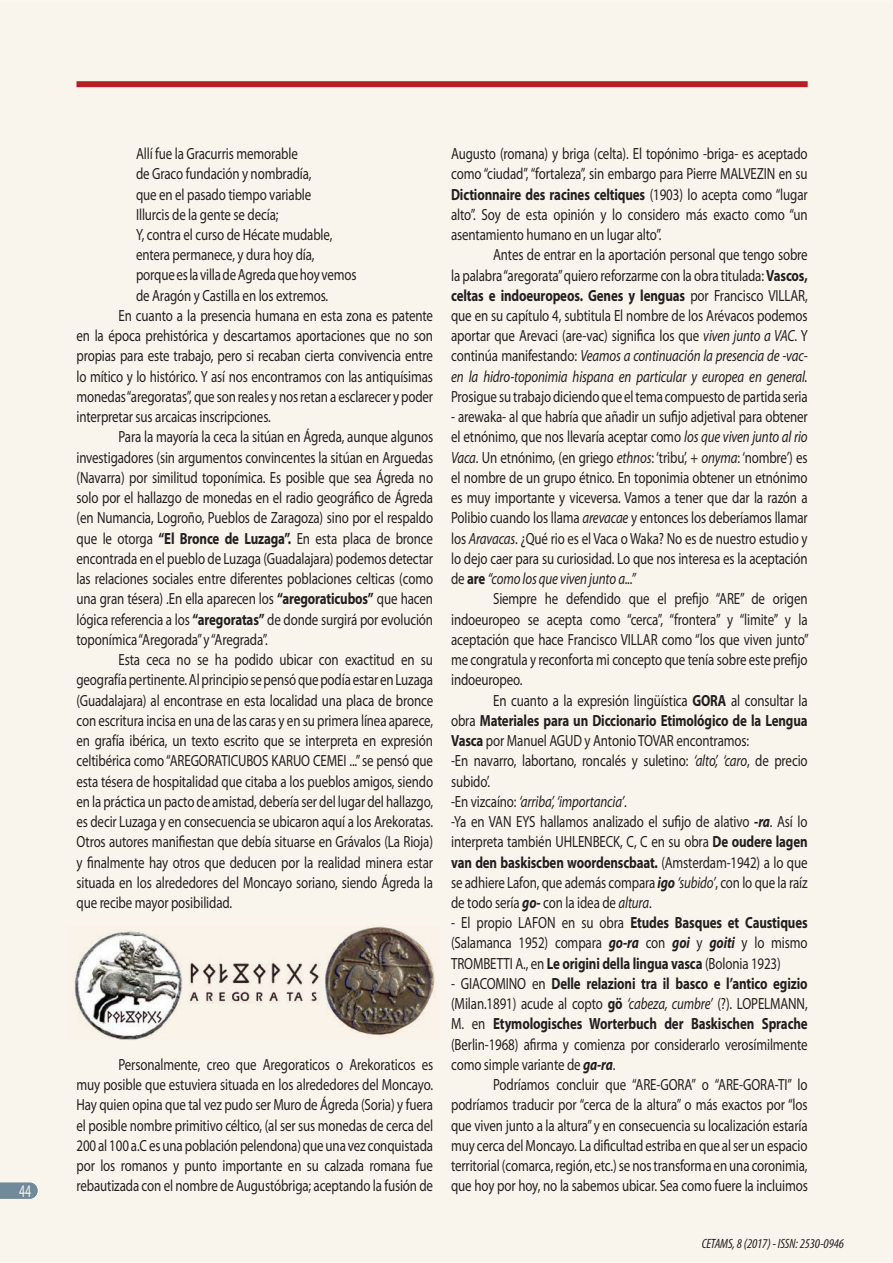
<style>
.page{position:relative;width:893px;height:1263px;background:#faf5ec}
.page>*{position:absolute;margin:0;border:0;box-sizing:border-box;transform-origin:0 0}
.t1{font:17.7px "Myriad Pro";color:#fff;scale:.67 1}
.t2{font:16.2px/20.2px "Myriad Pro";letter-spacing:-.01em;color:#231f20;text-align:justify;scale:.8 1}
.t3{font:italic condensed 13.5px "Myriad Pro";letter-spacing:-.01em;color:#231f20}
.s1{font-weight:700}
.s2{font-style:italic}
.s3{font-weight:700;font-style:italic}
</style>
<div class="page">
<svg style="left:0;top:1183px;width:38px;height:16px"></svg>
<div style="left:19px;top:1185px;width:12px;height:12px;background:#708a9a"></div>
<div style="left:702px;top:1239px;width:142px;height:11px;background:#faf5ec"></div>
<div style="left:77px;top:81px;width:731px;height:6px;background:#b81f24"></div>
<img style="left:68px;top:924px;width:372px;height:118px">
<p class="t1" style="left:19px;top:1184px;width:19px">44</p>
<p class="t2" style="left:136px;top:144px;width:204px">Allí fue la Gracurris memorable</p>
<p class="t2" style="left:136px;top:165px;width:221px">de Graco fundación y nombradía,</p>
<p class="t2" style="left:136px;top:185px;width:221px">que en el pasado tiempo variable</p>
<p class="t2" style="left:136px;top:205px;width:180px">Illurcis de la gente se decía;</p>
<p class="t2" style="left:136px;top:225px;width:247px">Y, contra el curso de Hécate mudable,</p>
<p class="t2" style="left:136px;top:246px;width:225px">entera permanece, y dura hoy día,</p>
<p class="t2" style="left:136px;top:266px;width:277px">porque es la villa de Agreda que hoy vemos</p>
<p class="t2" style="left:136px;top:286px;width:242px">de Aragón y Castilla en los extremos.</p>
<p class="t2" style="left:118px;top:306px;width:395px">En cuanto a la presencia humana en esta zona es patente</p>
<p class="t2" style="left:77px;top:327px;width:447px">en la época prehistórica y descartamos aportaciones que no son</p>
<p class="t2" style="left:77px;top:347px;width:447px">propias para este trabajo, pero si recaban cierta convivencia entre</p>
<p class="t2" style="left:77px;top:367px;width:447px">lo mítico y lo histórico. Y así nos encontramos con las antiquísimas</p>
<p class="t2" style="left:77px;top:387px;width:447px">monedas “aregoratas”, que son reales y nos retan a esclarecer y poder</p>
<p class="t2" style="left:77px;top:408px;width:244px">interpretar sus arcaicas inscripciones.</p>
<p class="t2" style="left:118px;top:428px;width:395px">Para la mayoría la ceca la sitúan en Ágreda, aunque algunos</p>
<p class="t2" style="left:77px;top:448px;width:447px">investigadores (sin argumentos convincentes la sitúan en Arguedas</p>
<p class="t2" style="left:77px;top:468px;width:447px">(Navarra) por similitud toponímica. Es posible que sea Ágreda no</p>
<p class="t2" style="left:77px;top:489px;width:447px">solo por el hallazgo de monedas en el radio geográfico de Ágreda</p>
<p class="t2" style="left:77px;top:509px;width:447px">(en Numancia, Logroño, Pueblos de Zaragoza) sino por el respaldo</p>
<p class="t2" style="left:77px;top:529px;width:447px">que le otorga <span class="s1">“El Bronce de Luzaga”.</span> En esta placa de bronce</p>
<p class="t2" style="left:77px;top:549px;width:447px">encontrada en el pueblo de Luzaga (Guadalajara) podemos detectar</p>
<p class="t2" style="left:77px;top:570px;width:447px">las relaciones sociales entre diferentes poblaciones celticas (como</p>
<p class="t2" style="left:77px;top:590px;width:447px">una gran tésera) .En ella aparecen los <span class="s1">“aregoraticubos”</span> que hacen</p>
<p class="t2" style="left:77px;top:610px;width:447px">lógica referencia a los <span class="s1">“aregoratas”</span> de donde surgirá por evolución</p>
<p class="t2" style="left:77px;top:630px;width:241px">toponímica “Aregorada” y “Aregrada”.</p>
<p class="t2" style="left:118px;top:651px;width:395px">Esta ceca no se ha podido ubicar con exactitud en su</p>
<p class="t2" style="left:77px;top:671px;width:447px">geografía pertinente. Al principio se pensó que podía estar en Luzaga</p>
<p class="t2" style="left:77px;top:691px;width:447px">(Guadalajara) al encontrase en esta localidad una placa de bronce</p>
<p class="t2" style="left:77px;top:711px;width:447px">con escritura incisa en una de las caras y en su primera línea aparece,</p>
<p class="t2" style="left:77px;top:732px;width:447px">en grafía ibérica, un texto escrito que se interpreta en expresión</p>
<p class="t2" style="left:77px;top:752px;width:447px">celtibérica como “AREGORATICUBOS KARUO CEMEI ...” se pensó que</p>
<p class="t2" style="left:77px;top:772px;width:447px">esta tésera de hospitalidad que citaba a los pueblos amigos, siendo</p>
<p class="t2" style="left:77px;top:792px;width:447px">en la práctica un pacto de amistad, debería ser del lugar del hallazgo,</p>
<p class="t2" style="left:77px;top:812px;width:447px">es decir Luzaga y en consecuencia se ubicaron aquí a los Arekoratas.</p>
<p class="t2" style="left:77px;top:833px;width:447px">Otros autores manifiestan que debía situarse en Grávalos (La Rioja)</p>
<p class="t2" style="left:77px;top:853px;width:447px">y finalmente hay otros que deducen por la realidad minera estar</p>
<p class="t2" style="left:77px;top:873px;width:447px">situada en los alrededores del Moncayo soriano, siendo Ágreda la</p>
<p class="t2" style="left:77px;top:893px;width:196px">que recibe mayor posibilidad.</p>
<p class="t2" style="left:77px;top:1055px;width:447px;text-indent:42px">Personalmente, creo que Aregoraticos o Arekoraticos es muy posible que estuviera situada en los alrededores del Moncayo.<br>Hay quien opina que tal vez pudo ser Muro de Ágreda (Soria) y fuera el posible nombre primitivo céltico, (al ser sus monedas de cerca del 200 al 100 a.C es una población pelendona) que una vez conquistada por los romanos y punto importante en su calzada romana fue rebautizada con el nombre de Augustóbriga; aceptando la fusión de</p>
<p class="t2" style="left:451px;top:145px;width:447px">Augusto (romana) y briga (celta). El topónimo -briga- es aceptado como “ciudad”, “fortaleza”, sin embargo para Pierre MALVEZIN en su <span class="s1">Dictionnaire des racines celtiques</span> (1903) lo acepta como “lugar alto”. Soy de esta opinión y lo considero más exacto como “un asentamiento humano en un lugar alto”.</p>
<p class="t2" style="left:451px;top:246px;width:447px;text-indent:42px">Antes de entrar en la aportación personal que tengo sobre la palabra “aregorata” quiero reforzarme con la obra titulada: <span class="s1">Vascos, celtas e indoeuropeos. Genes y lenguas</span> por Francisco VILLAR, que en su capítulo 4, subtitula El nombre de los Arévacos podemos aportar que Arevaci (are-vac) significa los que <span class="s2">viven junto a VAC</span>. Y continúa manifestando: <span class="s2">Veamos a continuación la presencia de -vac&shy;en la hidro-toponimia hispana en particular y europea en general.</span></p>
<p class="t2" style="left:451px;top:387px;width:447px">Prosigue su trabajo diciendo que el tema compuesto de partida seria</p>
<p class="t2" style="left:451px;top:408px;width:447px">- arewaka- al que habría que añadir un sufijo adjetival para obtener el etnónimo, que nos llevaría aceptar como <span class="s2">los que viven junto al rio Vaca</span>. Un etnónimo, (en griego <span class="s2">ethnos</span>: ‘tribu’, + <span class="s2">onyma</span>: ‘nombre’) es el nombre de un grupo étnico. En toponimia obtener un etnónimo es muy importante y viceversa. Vamos a tener que dar la razón a Polibio cuando los llama <span class="s2">arevacae</span> y entonces los deberíamos llamar los <span class="s2">Aravacas</span>. ¿Qué rio es el Vaca o Waka? No es de nuestro estudio y lo dejo caer para su curiosidad. Lo que nos interesa es la aceptación de <span class="s1">are</span> <span class="s2">“como los que viven junto a...”</span></p>
<p class="t2" style="left:451px;top:590px;width:449px;text-indent:42px">Siempre he defendido que el prefijo “ARE” de origen indoeuropeo se acepta como “cerca”, “frontera” y “limite” y la aceptación que hace Francisco VILLAR como “los que viven junto” me congratula y reconforta mi concepto que tenía sobre este prefijo indoeuropeo.</p>
<p class="t2" style="left:451px;top:691px;width:447px;text-align:left;text-indent:42px">En cuanto a la expresión lingüística <span class="s1">GORA</span> al consultar la obra <span class="s1">Materiales para un Diccionario Etimológico de la Lengua Vasca</span> por Manuel AGUD y Antonio TOVAR encontramos:<br>-En navarro, labortano, roncalés y suletino: <span class="s2">‘alto’, ‘caro</span>, de precio subido’.<br>-En vizcaíno: <span class="s2">‘arriba’, ‘importancia’</span>.<br>-Ya en VAN EYS hallamos analizado el sufijo de alativo <span class="s3">-ra</span>. Así lo interpreta también UHLENBECK, C, C en su obra <span class="s1">De oudere lagen van den baskiscben woordenscbaat.</span> (Amsterdam-1942) a lo que se adhiere Lafon, que además compara <span class="s3">igo</span> <span class="s2">‘subido’</span>, con lo que la raíz de todo sería <span class="s3">go-</span> con la idea de <span class="s2">altura</span>.</p>
<p class="t2" style="left:451px;top:914px;width:447px">- El propio LAFON en su obra <span class="s1">Etudes Basques et Caustiques </span>(Salamanca 1952) compara <span class="s3">go-ra</span> con <span class="s3">goi</span> y <span class="s3">goiti</span> y lo mismo TROMBETTI A., en <span class="s1">Le origini della lingua vasca</span> (Bolonia 1923)</p>
<p class="t2" style="left:451px;top:974px;width:447px">- GIACOMINO en <span class="s1">Delle relazioni tra il basco e l’antico egizio </span>(Milan.1891) acude al copto <span class="s1">gö</span> <span class="s2">‘cabeza, cumbre’</span> (?). LOPELMANN, M. en <span class="s1">Etymologisches Worterbuch der Baskischen Sprache </span>(Berlin-1968) afirma y comienza por considerarlo verosímilmente como simple variante de <span class="s3">ga -ra</span>.</p>
<p class="t2" style="left:451px;top:1076px;width:447px;text-indent:42px">Podríamos concluir que “ARE-GORA” o “ARE-GORA-TI” lo podríamos traducir por “cerca de la altura” o más exactos por “los que viven junto a la altura” y en consecuencia su localización estaría muy cerca del Moncayo. La dificultad estriba en que al ser un espacio territorial (comarca, región, etc.) se nos transforma en una coronimia, que hoy por hoy, no la sabemos ubicar. Sea como fuere la incluimos</p>
<p class="t3" style="left:702px;top:1236px;width:144px">CETAMS, 8 (2017) - ISSN: 2530-0946</p>
</div>
